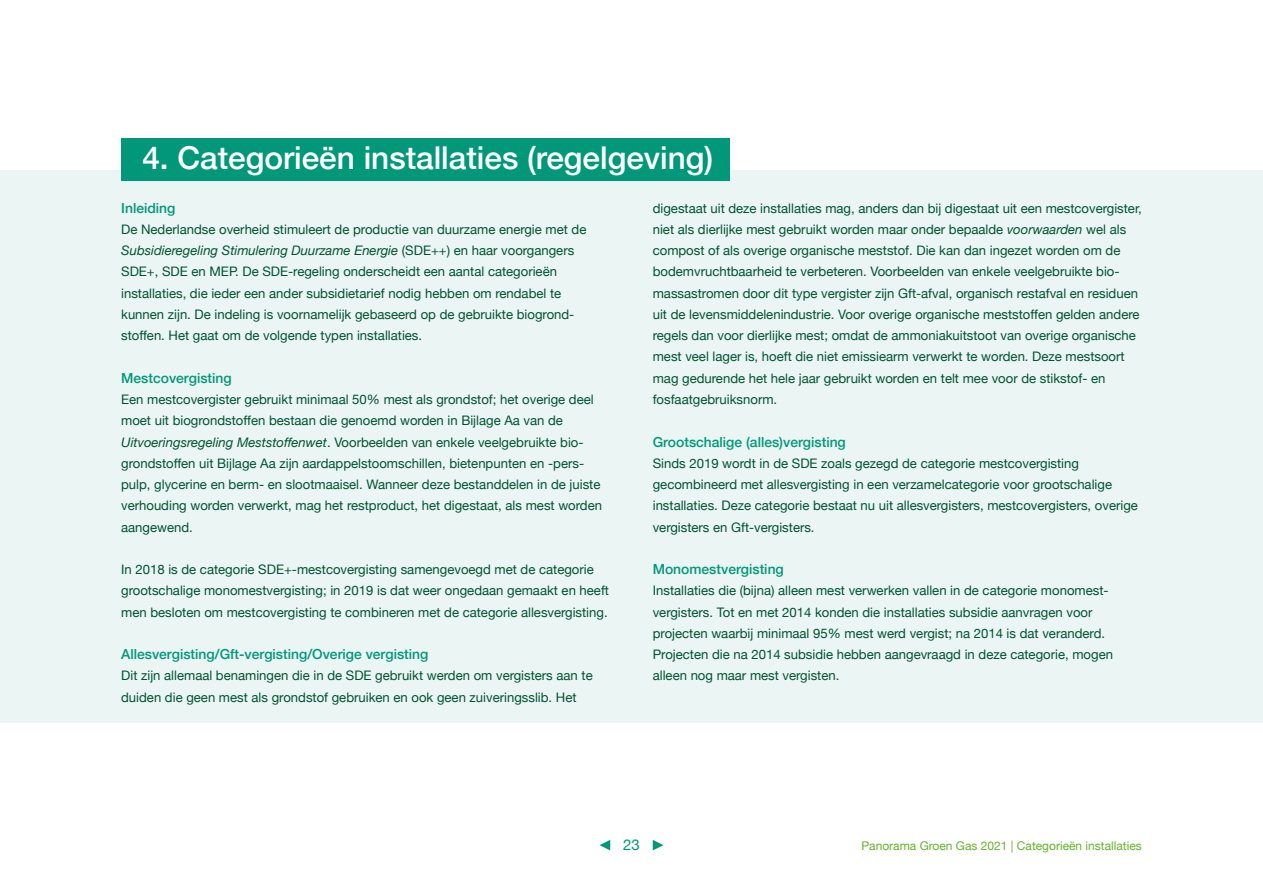
<style>
.page{position:relative;width:1263px;height:893px;background:#fff}
.page>*{position:absolute;margin:0;border:0;box-sizing:border-box;transform-origin:0 0}
.t1{font:500 31.5px "Helvetica Neue";color:#fff}
.t2{font:15px "Helvetica Neue";color:#009879}
.t3{font:500 13.8px "Helvetica Neue";color:#009879}
.t4{font:13.2px/21.3px "Helvetica Neue";color:#005332}
.t5{font:12px "Helvetica Neue";color:#65b32e}
.s1{font-style:italic}
</style>
<div class="page">
<div style="left:0;top:170px;width:1263px;height:553px;background:#ebf5f3"></div>
<div style="left:121px;top:138px;width:608px;height:43px;background:#009879"></div>
<svg style="left:653px;top:840px;width:10px;height:10px"></svg>
<svg style="left:600px;top:840px;width:10px;height:10px"></svg>
<h1 class="t1" style="left:142px;top:132px;width:572px">4. Categorieën installaties (regelgeving)</h1>
<p class="t4" style="left:653px;top:198px;width:490px">digestaat uit deze installaties mag, anders dan bij digestaat uit een mestcovergister, niet als dierlijke mest gebruikt worden maar onder bepaalde <span class="s1">voorwaarden</span> wel als compost of als overige organische meststof. Die kan dan ingezet worden om de bodemvruchtbaarheid te verbeteren. Voorbeelden van enkele veelgebruikte bio&shy;massastromen door dit type vergister zijn Gft-afval, organisch restafval en residuen uit de levensmiddelenindustrie. Voor overige organische meststoffen gelden andere regels dan voor dierlijke mest; omdat de ammoniakuitstoot van overige organische mest veel lager is, hoeft die niet emissiearm verwerkt te worden. Deze mestsoort mag gedurende het hele jaar gebruikt worden en telt mee voor de stikstof- en fosfaatgebruiksnorm.</p>
<p class="t3" style="left:653px;top:430px;width:195px">Grootschalige (alles)vergisting</p>
<p class="t4" style="left:653px;top:453px;width:487px">Sinds 2019 wordt in de SDE zoals gezegd de categorie mestcovergisting gecombineerd met allesvergisting in een verzamelcategorie voor grootschalige installaties. Deze categorie bestaat nu uit allesvergisters, mestcovergisters, overige vergisters en Gft-vergisters.</p>
<p class="t3" style="left:653px;top:558px;width:133px">Monomestvergisting</p>
<p class="t4" style="left:653px;top:581px;width:462px">Installaties die (bijna) alleen mest verwerken vallen in de categorie monomest&shy;vergisters. Tot en met 2014 konden die installaties subsidie aanvragen voor projecten waarbij minimaal 95% mest werd vergist; na 2014 is dat veranderd.<br>Projecten die na 2014 subsidie hebben aangevraagd in deze categorie, mogen alleen nog maar mest vergisten.</p>
<p class="t3" style="left:121px;top:197px;width:56px">Inleiding</p>
<p class="t4" style="left:121px;top:219px;width:467px">De Nederlandse overheid stimuleert de productie van duurzame energie met de <span class="s1">Subsidieregeling Stimulering Duurzame Energie</span> (SDE++) en haar voorgangers SDE+, SDE en MEP. De SDE-regeling onderscheidt een aantal categorieën installaties, die ieder een ander subsidietarief nodig hebben om rendabel te kunnen zijn. De indeling is voornamelijk gebaseerd op de gebruikte biogrond&shy;stoffen. Het gaat om de volgende typen installaties.</p>
<p class="t3" style="left:121px;top:367px;width:112px">Mestcovergisting</p>
<p class="t4" style="left:121px;top:389px;width:482px">Een mestcovergister gebruikt minimaal 50% mest als grondstof; het overige deel moet uit biogrondstoffen bestaan die genoemd worden in Bijlage Aa van de <span class="s1">Uitvoeringsregeling Meststoffenwet</span>. Voorbeelden van enkele veelgebruikte bio&shy;grondstoffen uit Bijlage Aa zijn aardappelstoomschillen, bietenpunten en -pers&shy;pulp, glycerine en berm- en slootmaaisel. Wanneer deze bestanddelen in de juiste verhouding worden verwerkt, mag het restproduct, het digestaat, als mest worden aangewend.</p>
<p class="t4" style="left:121px;top:559px;width:489px">In 2018 is de categorie SDE+-mestcovergisting samengevoegd met de categorie grootschalige monomestvergisting; in 2019 is dat weer ongedaan gemaakt en heeft men besloten om mestcovergisting te combineren met de categorie allesvergisting.</p>
<p class="t3" style="left:121px;top:643px;width:309px">Allesvergisting/Gft-vergisting/Overige vergisting</p>
<p class="t4" style="left:121px;top:666px;width:473px">Dit zijn allemaal benamingen die in de SDE gebruikt werden om vergisters aan te duiden die geen mest als grondstof gebruiken en ook geen zuiveringsslib. Het</p>
<p class="t2" style="left:623px;top:834px;width:18px">23</p>
<p class="t5" style="left:861px;top:837px;width:282px">Panorama Groen Gas 2021 | Categorieën installaties</p>
</div>
